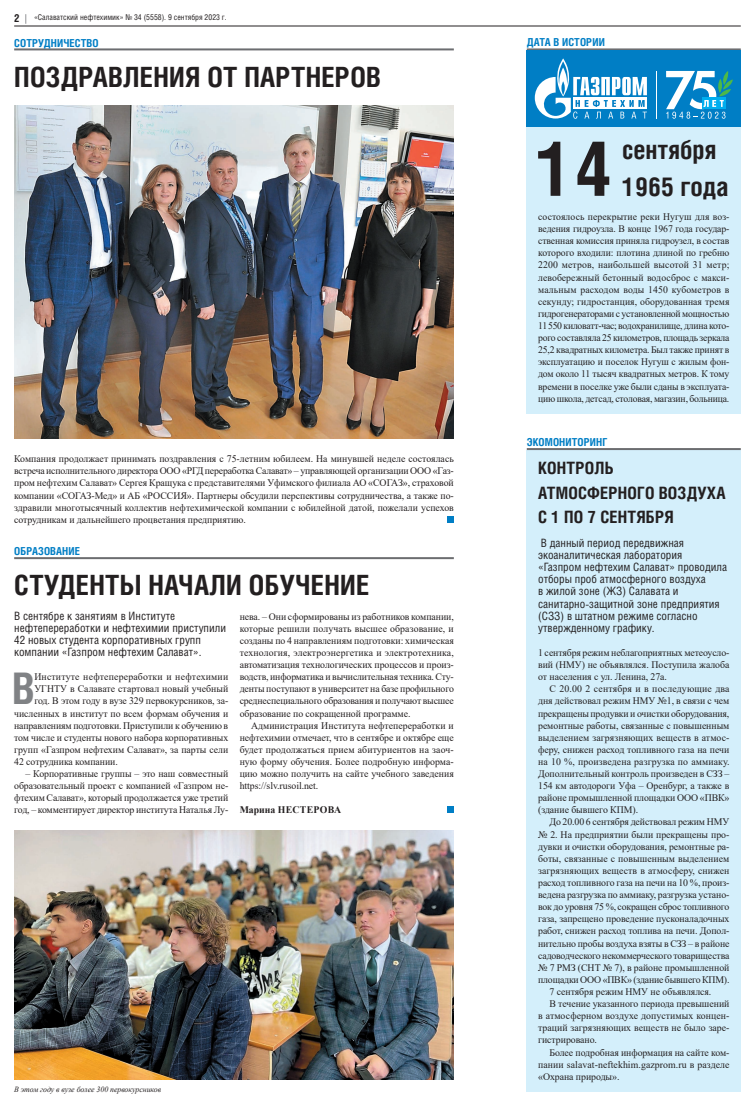
<style>
.page{position:relative;width:755px;height:1106px;background:#fff}
.page>*{position:absolute;margin:0;border:0;box-sizing:border-box;transform-origin:0 0}
.t1{font:700 76.3px "Helios Cond";color:#231f20}
.t2{font:700 43.5px "Helios Cond";color:#808285}
.t3{font:700 27.9px "Helios Cond";letter-spacing:.01em;color:#231f20}
.t4{font:700 26px/36.3px "Helios Cond";color:#231f20}
.t5{font:700 17px/24.2px "Helios Cond";letter-spacing:.01em;color:#231f20}
.t6{font:11.5px/12.1px "Helios Cond";color:#231f20}
.t7{font:700 11px "Helios Cond";letter-spacing:.01em;color:#007ec5}
.t8{font:700 11px "Helios Cond";color:#231f20}
.t9{font:10px/12.1px "Times New Roman";letter-spacing:-.005em;color:#231f20;text-align:justify}
.t10{font:10px "Times New Roman";letter-spacing:.015em;color:#231f20}
.t11{font:700 10px "Times New Roman";letter-spacing:.025em;color:#231f20}
.t12{font:8px "Helios Cond";color:#231f20}
.t13{font:italic 8px "Times New Roman";letter-spacing:-.005em;color:#231f20}
</style>
<div class="page">
<hr style="left:14px;top:26px;width:726px;height:1px;background:#231f20">
<hr style="left:14px;top:48px;width:439px;height:2px;background:#6c6d70">
<hr style="left:14px;top:557px;width:439px;height:2px;background:#6c6d70">
<hr style="left:526px;top:48px;width:214px;height:2px;background:#6c6d70">
<div style="left:526px;top:50px;width:214px;height:364px;background:#d4effb"></div>
<div style="left:526px;top:50px;width:214px;height:76px;background:#007ec5"></div>
<hr style="left:655px;top:71px;width:1px;height:47px;background:#fff">
<svg style="left:666px;top:71px;width:66px;height:48px"></svg>
<svg style="left:534px;top:58px;width:112px;height:61px"></svg>
<img style="left:14px;top:105px;width:439px;height:333px">
<div style="left:526px;top:450px;width:214px;height:641px;background:#d4effb"></div>
<hr style="left:526px;top:448px;width:214px;height:2px;background:#6c6d70">
<img style="left:14px;top:831px;width:439px;height:248px">
<div style="left:446px;top:806px;width:7px;height:7px;background:#007ec5"></div>
<div style="left:446px;top:516px;width:7px;height:7px;background:#007ec5"></div>
<p class="t8" style="left:14px;top:11px;width:7px">2</p>
<p class="t12" style="left:34px;top:12px;width:194px">«Салаватский нефтехимик» № 34 (5558). 9 сентября 2023 г.</p>
<p class="t7" style="left:14px;top:35px;width:86px">СОТРУДНИЧЕСТВО</p>
<h3 class="t3" style="left:14px;top:58px;width:368px">ПОЗДРАВЛЕНИЯ ОТ ПАРТНЕРОВ</h3>
<p class="t9" style="left:14px;top:452px;width:441px">Компания продолжает принимать поздравления с 75-летним юбилеем. На минувшей неделе состоялась встреча исполнительного директора ООО «РГД переработка Салават» – управляющей организации ООО «Газ&shy;пром нефтехим Салават» Сергея Кращука с представителями Уфимского филиала АО «СОГАЗ», страховой компании «СОГАЗ-Мед» и АБ «РОССИЯ». Партнеры обсудили перспективы сотрудничества, а также по&shy;здравили многотысячный коллектив нефтехимической компании с юбилейной датой, пожелали успехов сотрудникам и дальнейшего процветания предприятию.</p>
<p class="t7" style="left:14px;top:543px;width:67px">ОБРАЗОВАНИЕ</p>
<h3 class="t3" style="left:14px;top:566px;width:356px">СТУДЕНТЫ НАЧАЛИ ОБУЧЕНИЕ</h3>
<p class="t6" style="left:14px;top:609px;width:213px">В сентябре к занятиям в Институте нефтепереработки и нефтехимии приступили 42 новых студента корпоративных групп компании «Газпром нефтехим Салават».</p>
<h2 class="t2" style="left:12px;top:659px;width:24px">В</h2>
<p class="t10" style="left:34px;top:669px;width:195px">Институте нефтепереработки и нефтехимии</p>
<p class="t9" style="left:34px;top:682px;width:195px">УГНТУ в Салавате стартовал новый учебный</p>
<p class="t9" style="left:34px;top:694px;width:195px">год. В этом году в вузе 329 первокурсников, за-</p>
<p class="t9" style="left:14px;top:706px;width:215px">численных в институт по всем формам обучения и</p>
<p class="t9" style="left:14px;top:719px;width:215px">направлениям подготовки. Приступили к обучению в</p>
<p class="t9" style="left:14px;top:731px;width:215px">том числе и студенты нового набора корпоративных</p>
<p class="t9" style="left:14px;top:743px;width:215px">групп «Газпром нефтехим Салават», за парты сели</p>
<p class="t9" style="left:14px;top:755px;width:105px">42 сотрудника компании.</p>
<p class="t9" style="left:14px;top:767px;width:215px;text-indent:11px">– Корпоративные группы – это наш совместный образовательный проект с компанией «Газпром не&shy;фтехим Салават», который продолжается уже третий год, – комментирует директор института Наталья Лу-</p>
<p class="t9" style="left:239px;top:610px;width:215px">нева. – Они сформированы из работников компании, которые решили получать высшее образование, и созданы по 4 направлениям подготовки: химическая технология, электроэнергетика и электротехника, автоматизация технологических процессов и произ&shy;водств, информатика и вычислительная техника. Сту&shy;денты поступают в университет на базе профильного среднеспециального образования и получают высшее образование по сокращенной программе.</p>
<p class="t9" style="left:239px;top:719px;width:215px;text-indent:11px">Администрация Института нефтепереработки и нефтехимии отмечает, что в сентябре и октябре еще будет продолжаться прием абитуриентов на заоч&shy;ную форму обучения. Более подробную информа&shy;цию можно получить на сайте учебного заведения https://slv.rusoil.net.</p>
<p class="t11" style="left:239px;top:802px;width:103px">Марина НЕСТЕРОВА</p>
<p class="t13" style="left:14px;top:1083px;width:148px">В этом году в вузе более 300 первокурсников</p>
<p class="t7" style="left:526px;top:35px;width:79px">ДАТА В ИСТОРИИ</p>
<h1 class="t1" style="left:535px;top:117px;width:78px">14</h1>
<h3 class="t4" style="left:621px;top:132px;width:108px">сентября<br>1965 года</h3>
<p class="t9" style="left:537px;top:210px;width:193px">состоялось перекрытие реки Нугуш для воз&shy;ведения гидроузла. В конце 1967 года государ&shy;ственная комиссия приняла гидроузел, в состав которого входили: плотина длиной по гребню 2200 метров, наибольшей высотой 31 метр; левобережный бетонный водосброс с макси&shy;мальным расходом воды 1450 кубометров в секунду; гидростанция, оборудованная тремя гидрогенераторами с установленной мощностью 11550 киловатт-час; водохранилище, длина кото&shy;рого составляла 25 километров, площадь зеркала 25,2 квадратных километра. Был также принят в эксплуатацию и поселок Нугуш с жилым фон&shy;дом около 11 тысяч квадратных метров. К тому времени в поселке уже были сданы в эксплуата&shy;цию школа, детсад, столовая, магазин, больница.</p>
<p class="t7" style="left:526px;top:434px;width:82px">ЭКОМОНИТОРИНГ</p>
<h3 class="t5" style="left:538px;top:456px;width:189px">КОНТРОЛЬ<br>АТМОСФЕРНОГО ВОЗДУХА<br>С 1 ПО 7 СЕНТЯБРЯ</h3>
<p class="t6" style="left:537px;top:537px;width:190px">В данный период передвижная экоаналитическая лаборатория «Газпром нефтехим Салават» проводила отборы проб атмосферного воздуха<br>в жилой зоне (ЖЗ) Салавата и санитарно-защитной зоне предприятия (СЗЗ) в штатном режиме согласно утвержденному графику.</p>
<p class="t9" style="left:537px;top:646px;width:193px">1 сентября режим неблагоприятных метеоусло&shy;вий (НМУ) не объявлялся. Поступила жалоба от населения с ул. Ленина, 27а.</p>
<p class="t9" style="left:537px;top:682px;width:193px;text-indent:11px">С 20.00 2 сентября и в последующие два дня действовал режим НМУ №1, в связи с чем прекращены продувки и очистки оборудования, ремонтные работы, связанные с повышенным выделением загрязняющих веществ в атмос&shy;феру, снижен расход топливного газа на печи на 10 %, произведена разгрузка по аммиаку.<br>Дополнительный контроль произведен в СЗЗ – 154 км автодороги Уфа – Оренбург, а также в районе промышленной площадки ООО «ПВК» (здание бывшего КПМ).</p>
<p class="t9" style="left:549px;top:815px;width:181px">До 20.00 6 сентября действовал режим НМУ</p>
<p class="t9" style="left:537px;top:827px;width:193px">№ 2. На предприятии были прекращены про-</p>
<p class="t9" style="left:537px;top:840px;width:193px">дувки и очистки оборудования, ремонтные ра-</p>
<p class="t9" style="left:537px;top:852px;width:193px">боты, связанные с повышенным выделением</p>
<p class="t9" style="left:537px;top:864px;width:193px">загрязняющих веществ в атмосферу, снижен</p>
<p class="t9" style="left:537px;top:876px;width:193px">расход топливного газа на печи на 10 %, произ-</p>
<p class="t9" style="left:537px;top:888px;width:193px">ведена разгрузка по аммиаку, разгрузка устано-</p>
<p class="t9" style="left:537px;top:900px;width:193px">вок до уровня 75 %, сокращен сброс топливного</p>
<p class="t9" style="left:537px;top:912px;width:193px">газа, запрещено проведение пусконаладочных</p>
<p class="t9" style="left:537px;top:924px;width:193px">работ, снижен расход топлива на печи. Допол-</p>
<p class="t9" style="left:537px;top:936px;width:193px">нительно пробы воздуха взяты в СЗЗ – в районе</p>
<p class="t9" style="left:537px;top:949px;width:193px">садоводческого некоммерческого товарищества</p>
<p class="t9" style="left:537px;top:961px;width:193px">№ 7 РМЗ (СНТ № 7), в районе промышленной</p>
<p class="t9" style="left:537px;top:973px;width:193px">площадки ООО «ПВК» (здание бывшего КПМ).</p>
<p class="t9" style="left:549px;top:985px;width:163px">7 сентября режим НМУ не объявлялся.</p>
<p class="t9" style="left:549px;top:997px;width:181px">В течение указанного периода превышений</p>
<p class="t9" style="left:537px;top:1009px;width:193px">в атмосферном воздухе допустимых концен-</p>
<p class="t9" style="left:537px;top:1021px;width:193px">траций загрязняющих веществ не было заре-</p>
<p class="t9" style="left:537px;top:1033px;width:60px">гистрировано.</p>
<p class="t9" style="left:549px;top:1045px;width:181px">Более подробная информация на сайте ком-</p>
<p class="t9" style="left:537px;top:1057px;width:193px">пании salavat-neftekhim.gazprom.ru в разделе</p>
<p class="t9" style="left:537px;top:1070px;width:83px">«Охрана природы».</p>
</div>
